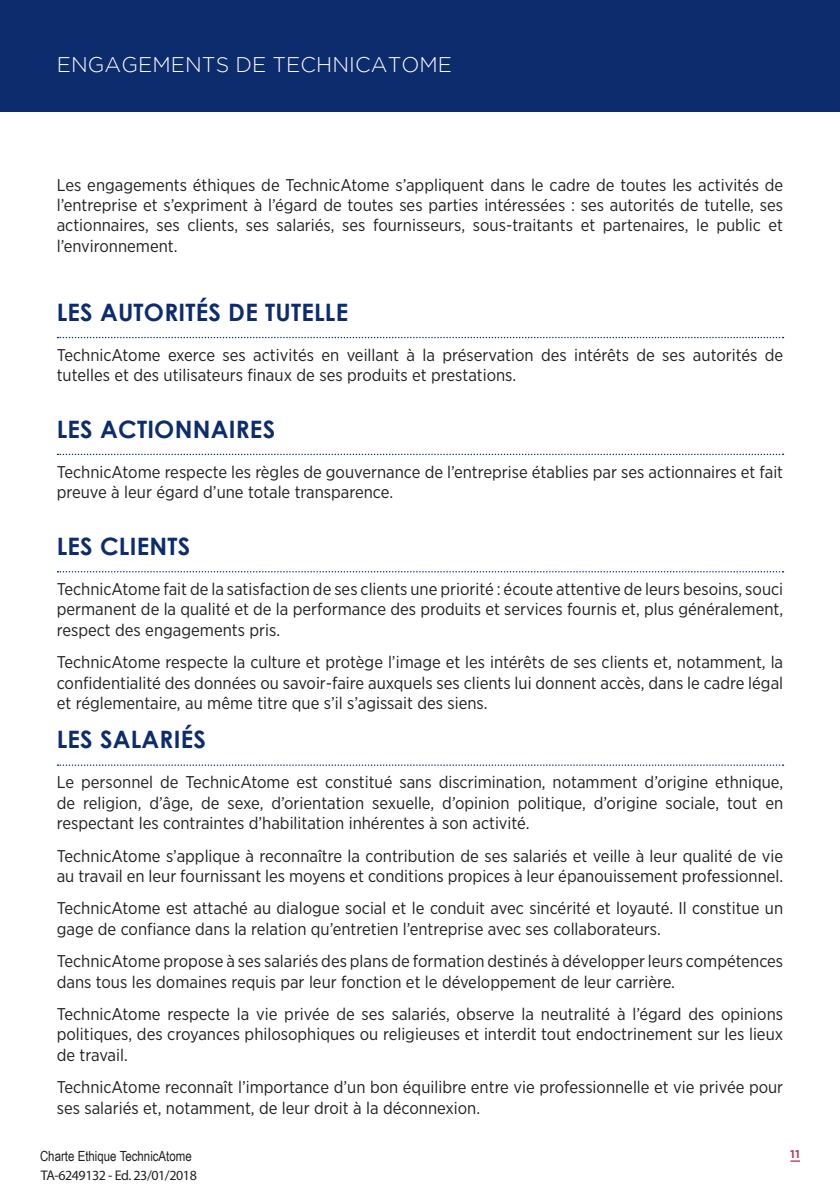
<style>
.page{position:relative;width:840px;height:1191px;background:#fff}
.page>*{position:absolute;margin:0;border:0;box-sizing:border-box;transform-origin:0 0}
.t1{font:700 24px "Century Gothic";letter-spacing:.01em;color:#0d2c6e}
.t2{font:300 21.2px "Gotham";letter-spacing:.005em;color:#fff}
.t3{font:17px/20.4px "Gotham Narrow";color:#231f20}
.t4{font:14px "Arial Narrow";color:#231f20}
.t5{font:14px "Myriad Pro";letter-spacing:-.03em;color:#231f20}
.t6{font:700 11.2px "Gotham";color:#ad475d}
</style>
<div class="page">
<div style="left:0;top:0;width:839px;height:112px;background:#0d2c6e"></div>
<svg style="left:57px;top:337px;width:726px;height:1px"></svg>
<svg style="left:57px;top:454px;width:726px;height:1px"></svg>
<svg style="left:57px;top:571px;width:726px;height:1px"></svg>
<svg style="left:57px;top:764px;width:726px;height:2px"></svg>
<p class="t2" style="left:57px;top:53px;width:396px">ENGAGEMENTS DE TECHNICATOME</p>
<p class="t3" style="left:57px;top:174px;width:727px;text-align:justify">Les engagements éthiques de TechnicAtome s’appliquent dans le cadre de toutes les activités de l’entreprise et s’expriment à l’égard de toutes ses parties intéressées : ses autorités de tutelle, ses actionnaires, ses clients, ses salariés, ses fournisseurs, sous-traitants et partenaires, le public et l’environnement.</p>
<h1 class="t1" style="left:57px;top:294px;width:293px">LES AUTORITÉS DE TUTELLE</h1>
<p class="t3" style="left:57px;top:344px;width:727px">TechnicAtome exerce ses activités en veillant à la préservation des intérêts de ses autorités de tutelles et des utilisateurs finaux de ses produits et prestations.</p>
<h1 class="t1" style="left:57px;top:411px;width:220px">LES ACTIONNAIRES</h1>
<p class="t3" style="left:57px;top:461px;width:727px">TechnicAtome respecte les règles de gouvernance de l’entreprise établies par ses actionnaires et fait preuve à leur égard d’une totale transparence.</p>
<h1 class="t1" style="left:57px;top:528px;width:135px">LES CLIENTS</h1>
<p class="t3" style="left:57px;top:578px;width:727px;text-align:justify">TechnicAtome fait de la satisfaction de ses clients une priorité : écoute attentive de leurs besoins, souci permanent de la qualité et de la performance des produits et services fournis et, plus généralement, respect des engagements pris.</p>
<p class="t3" style="left:57px;top:651px;width:727px;text-align:justify">TechnicAtome respecte la culture et protège l’image et les intérêts de ses clients et, notamment, la confidentialité des données ou savoir-faire auxquels ses clients lui donnent accès, dans le cadre légal et réglementaire, au même titre que s’il s’agissait des siens.</p>
<h1 class="t1" style="left:57px;top:721px;width:151px">LES SALARIÉS</h1>
<p class="t3" style="left:57px;top:772px;width:727px;text-align:justify">Le personnel de TechnicAtome est constitué sans discrimination, notamment d’origine ethnique, de religion, d’âge, de sexe, d’orientation sexuelle, d’opinion politique, d’origine sociale, tout en respectant les contraintes d’habilitation inhérentes à son activité.</p>
<p class="t3" style="left:57px;top:845px;width:727px">TechnicAtome s’applique à reconnaître la contribution de ses salariés et veille à leur qualité de vie au travail en leur fournissant les moyens et conditions propices à leur épanouissement professionnel.</p>
<p class="t3" style="left:57px;top:897px;width:727px">TechnicAtome est attaché au dialogue social et le conduit avec sincérité et loyauté. Il constitue un gage de confiance dans la relation qu’entretien l’entreprise avec ses collaborateurs.</p>
<p class="t3" style="left:57px;top:950px;width:727px">TechnicAtome propose à ses salariés des plans de formation destinés à développer leurs compétences dans tous les domaines requis par leur fonction et le développement de leur carrière.</p>
<p class="t3" style="left:57px;top:1003px;width:727px;text-align:justify">TechnicAtome respecte la vie privée de ses salariés, observe la neutralité à l’égard des opinions politiques, des croyances philosophiques ou religieuses et interdit tout endoctrinement sur les lieux de travail.</p>
<p class="t3" style="left:57px;top:1076px;width:727px">TechnicAtome reconnaît l’importance d’un bon équilibre entre vie professionnelle et vie privée pour ses salariés et, notamment, de leur droit à la déconnexion.</p>
<p class="t4" style="left:40px;top:1146px;width:153px">Charte Ethique TechnicAtome</p>
<p class="t6" style="left:789px;top:1148px;width:11px">11</p>
<p class="t5" style="left:41px;top:1166px;width:157px">TA-6249132 - Ed. 23/01/2018</p>
</div>
